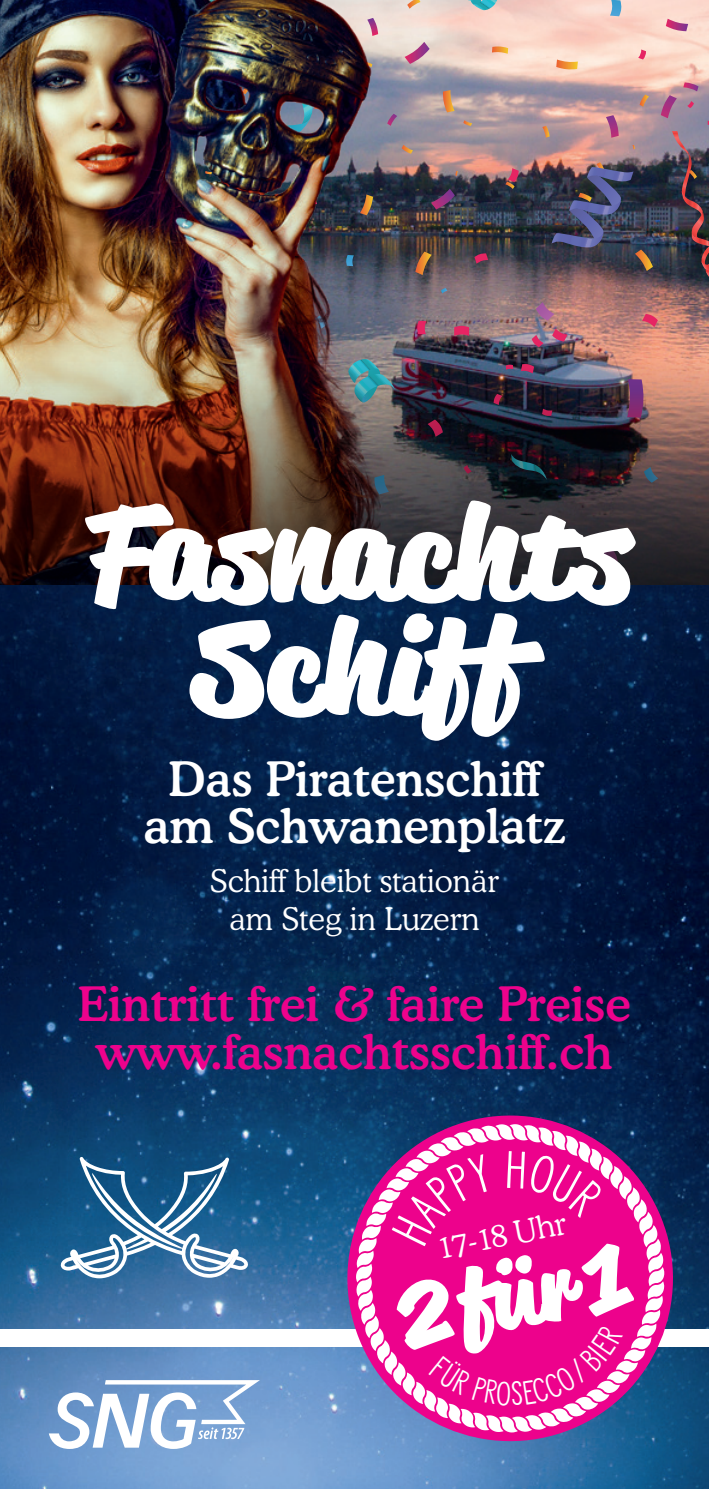
<style>
.page{position:relative;width:709px;height:1489px;background:#fff}
.page>*{position:absolute;margin:0;border:0;box-sizing:border-box;transform-origin:0 0}
.t1{font:900 128.75px/114px "Reklame Script";color:#fff;text-align:center;scale:.83 1}
.t2{font:900 90.25px "Reklame Script";color:#fff;scale:.83 1}
.t3{font:500 47.5px/47.5px "Cooper BT";color:#ed028c;text-align:center}
.t4{font:500 47.5px/47.5px "Cooper BT";color:#fff;text-align:center}
.t5{font:300 31.5px "Cooper BT";color:#fff}
.t6{font:300 31.25px/37.5px "Cooper BT";color:#fff;text-align:center}
</style>
<div class="page">
<img style="left:0;top:584px;width:709px;height:904px">
<div style="left:0;top:1329px;width:709px;height:17px;background:#fff"></div>
<svg style="left:325px;top:1093px;width:369px;height:369px;background:#365488"></svg>
<svg style="left:356px;top:1124px;width:308px;height:308px;background:#c33b9c"></svg>
<svg style="left:49px;top:1379px;width:211px;height:69px"></svg>
<img style="left:396px;top:0;width:313px;height:342px">
<svg style="left:468px;top:0;width:29px;height:11px"></svg>
<svg style="left:396px;top:114px;width:1px;height:12px"></svg>
<svg style="left:431px;top:189px;width:24px;height:20px"></svg>
<svg style="left:683px;top:82px;width:15px;height:9px"></svg>
<svg style="left:606px;top:115px;width:12px;height:23px"></svg>
<svg style="left:404px;top:42px;width:25px;height:22px"></svg>
<svg style="left:666px;top:19px;width:22px;height:12px"></svg>
<svg style="left:660px;top:95px;width:17px;height:23px"></svg>
<svg style="left:407px;top:0;width:13px;height:9px"></svg>
<svg style="left:401px;top:145px;width:12px;height:9px"></svg>
<svg style="left:455px;top:171px;width:3px;height:5px"></svg>
<svg style="left:556px;top:59px;width:22px;height:11px"></svg>
<svg style="left:492px;top:46px;width:16px;height:8px"></svg>
<svg style="left:443px;top:90px;width:11px;height:22px"></svg>
<svg style="left:542px;top:126px;width:7px;height:12px"></svg>
<img style="left:672px;top:131px;width:37px;height:146px">
<svg style="left:463px;top:120px;width:9px;height:6px"></svg>
<svg style="left:632px;top:145px;width:3px;height:4px"></svg>
<svg style="left:415px;top:251px;width:16px;height:24px"></svg>
<svg style="left:639px;top:94px;width:10px;height:13px"></svg>
<svg style="left:505px;top:168px;width:13px;height:21px"></svg>
<svg style="left:417px;top:321px;width:9px;height:13px"></svg>
<svg style="left:642px;top:314px;width:16px;height:13px"></svg>
<svg style="left:474px;top:253px;width:14px;height:11px"></svg>
<svg style="left:552px;top:328px;width:15px;height:13px"></svg>
<svg style="left:638px;top:49px;width:8px;height:11px"></svg>
<svg style="left:454px;top:326px;width:15px;height:10px"></svg>
<svg style="left:687px;top:101px;width:7px;height:7px"></svg>
<svg style="left:531px;top:335px;width:12px;height:7px"></svg>
<svg style="left:441px;top:288px;width:6px;height:5px"></svg>
<svg style="left:610px;top:0;width:12px;height:16px"></svg>
<svg style="left:536px;top:302px;width:18px;height:18px"></svg>
<img style="left:551px;top:162px;width:102px;height:109px">
<img style="left:0;top:0;width:396px;height:342px">
<img style="left:0;top:342px;width:709px;height:242px">
<svg style="left:61px;top:1156px;width:187px;height:122px"></svg>
<div style="left:428px;top:1323px;width:195px;height:82px;background:#ed028c"></div>
<svg style="left:391px;top:1153px;width:102px;height:93px;background:#eb1794"></svg>
<div style="left:507px;top:1150px;width:97px;height:67px;background:#ed028c"></div>
<h1 class="t1" style="left:84px;top:494px;width:659px">Fasnachts<br>Schiff</h1>
<p class="t4" style="left:144px;top:754px;width:422px">Das Piratenschiff am Schwanenplatz</p>
<p class="t6" style="left:210px;top:862px;width:291px">Schiff bleibt stationär am Steg in Luzern</p>
<p class="t3" style="left:78px;top:979px;width:554px">Eintritt frei &amp; faire Preise www.fasnachtsschiff.ch</p>
<p class="t5" style="left:434px;top:1228px;width:132px;rotate:-11deg">17-18 Uhr</p>
<h2 class="t2" style="left:388px;top:1254px;width:279px;rotate:-11deg">2für1</h2>
</div>
